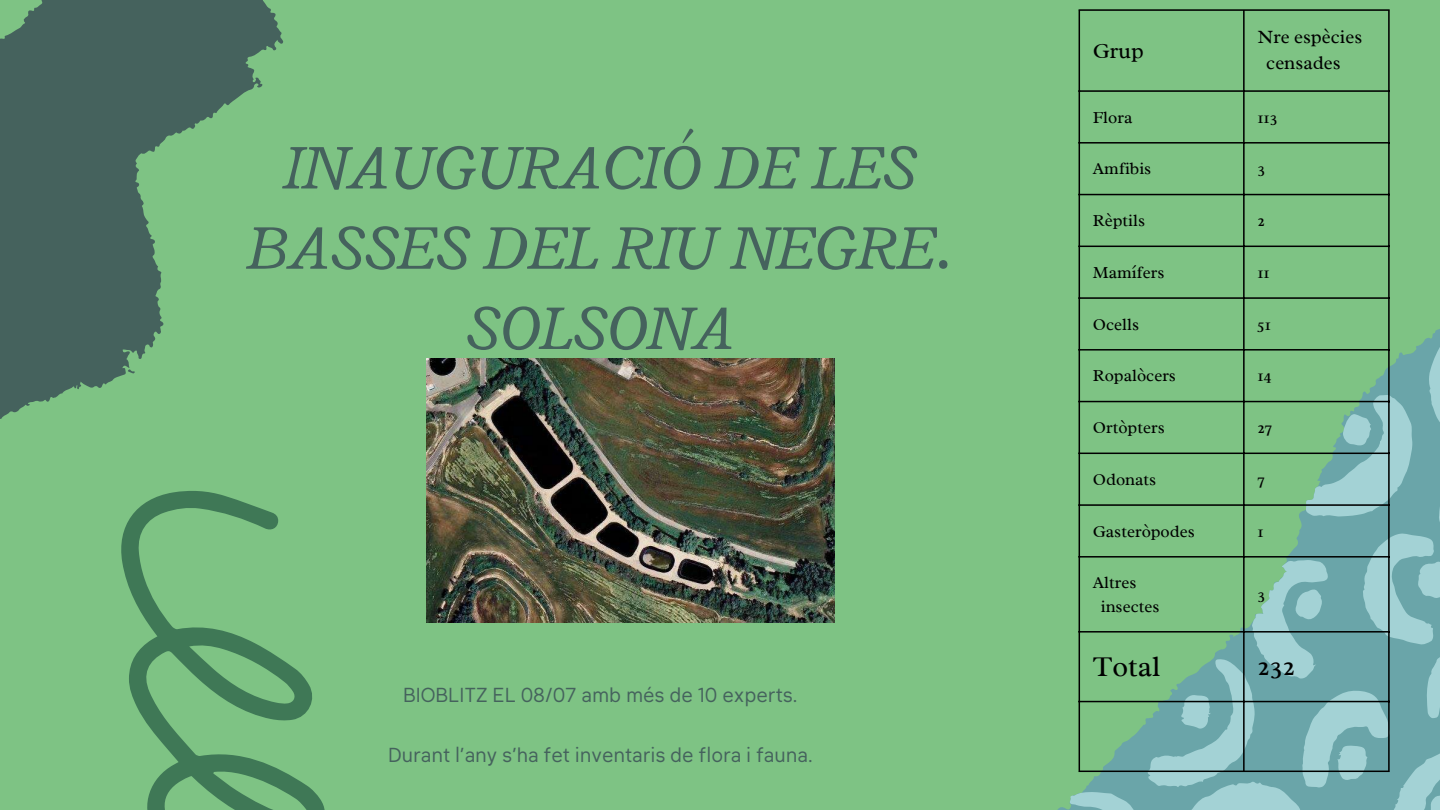
<style>
.page{position:relative;width:1440px;height:810px;background:#7ec384}
.page>*{position:absolute;margin:0;border:0;box-sizing:border-box;transform-origin:0 0}
.t1{font:italic 67px/80.2px "Radley";color:#45625d;text-align:center}
.t2{font:29px "Radley";color:#000}
.t3{font:28px "Radley";color:#000}
.t4{font:22px "Radley";color:#000}
.t5{font:20px "Klima";color:#45625d}
.t6{font:19px/26.2px "Radley";color:#000}
.t7{font:17px/23.2px "Radley";color:#000}
</style>
<div class="page">
<svg style="left:1057px;top:331px;width:383px;height:479px"></svg>
<svg style="left:0;top:0;width:284px;height:419px;fill:#45625d"></svg>
<svg style="left:121px;top:491px;width:204px;height:319px"></svg>
<img style="left:426px;top:359px;width:408px;height:264px">
<hr style="left:1079px;top:11px;width:1px;height:760px;background:#000">
<hr style="left:1243px;top:11px;width:2px;height:760px;background:#000">
<hr style="left:1388px;top:11px;width:2px;height:760px;background:#000">
<hr style="left:1079px;top:9px;width:311px;height:2px;background:#000">
<hr style="left:1079px;top:90px;width:311px;height:2px;background:#000">
<hr style="left:1079px;top:142px;width:311px;height:2px;background:#000">
<hr style="left:1079px;top:194px;width:311px;height:1px;background:#000">
<hr style="left:1079px;top:246px;width:311px;height:1px;background:#000">
<hr style="left:1079px;top:297px;width:311px;height:2px;background:#000">
<hr style="left:1079px;top:349px;width:311px;height:2px;background:#000">
<hr style="left:1079px;top:401px;width:311px;height:1px;background:#000">
<hr style="left:1079px;top:453px;width:311px;height:1px;background:#000">
<hr style="left:1079px;top:504px;width:311px;height:2px;background:#000">
<hr style="left:1079px;top:556px;width:311px;height:2px;background:#000">
<hr style="left:1079px;top:631px;width:311px;height:2px;background:#000">
<hr style="left:1079px;top:701px;width:311px;height:1px;background:#000">
<hr style="left:1079px;top:771px;width:311px;height:1px;background:#000">
<h1 class="t1" style="left:248px;top:126px;width:706px">INAUGURACIÓ DE LES<br>BASSES DEL RIU NEGRE.<br>SOLSONA</h1>
<p class="t5" style="left:403px;top:686px;width:396px">BIOBLITZ EL 08/07 amb més de 10 experts.</p>
<p class="t5" style="left:388px;top:746px;width:426px">Durant l’any s’ha fet inventaris de flora i fauna.</p>
<p class="t4" style="left:1093px;top:37px;width:52px">Grup</p>
<p class="t6" style="left:1266px;top:24px;width:97px;text-indent:-9px">Nre espècies censades</p>
<p class="t7" style="left:1093px;top:105px;width:41px">Flora</p>
<p class="t7" style="left:1257px;top:105px;width:22px">113</p>
<p class="t7" style="left:1093px;top:157px;width:60px">Amfibis</p>
<p class="t7" style="left:1257px;top:157px;width:9px">3</p>
<p class="t7" style="left:1093px;top:209px;width:54px">Rèptils</p>
<p class="t7" style="left:1257px;top:209px;width:9px">2</p>
<p class="t7" style="left:1093px;top:261px;width:73px">Mamífers</p>
<p class="t7" style="left:1257px;top:261px;width:14px">11</p>
<p class="t7" style="left:1093px;top:312px;width:48px">Ocells</p>
<p class="t7" style="left:1257px;top:312px;width:15px">51</p>
<p class="t7" style="left:1093px;top:364px;width:85px">Ropalòcers</p>
<p class="t7" style="left:1257px;top:364px;width:16px">14</p>
<p class="t7" style="left:1093px;top:416px;width:73px">Ortòpters</p>
<p class="t7" style="left:1257px;top:416px;width:16px">27</p>
<p class="t7" style="left:1093px;top:468px;width:65px">Odonats</p>
<p class="t7" style="left:1257px;top:468px;width:9px">7</p>
<p class="t7" style="left:1093px;top:519px;width:104px">Gasteròpodes</p>
<p class="t7" style="left:1257px;top:519px;width:8px">1</p>
<p class="t7" style="left:1101px;top:571px;width:60px;text-indent:-8px">Altres insectes</p>
<p class="t7" style="left:1257px;top:583px;width:9px">3</p>
<h2 class="t2" style="left:1093px;top:648px;width:69px">Total</h2>
<h3 class="t3" style="left:1257px;top:648px;width:39px">232</h3>
</div>
